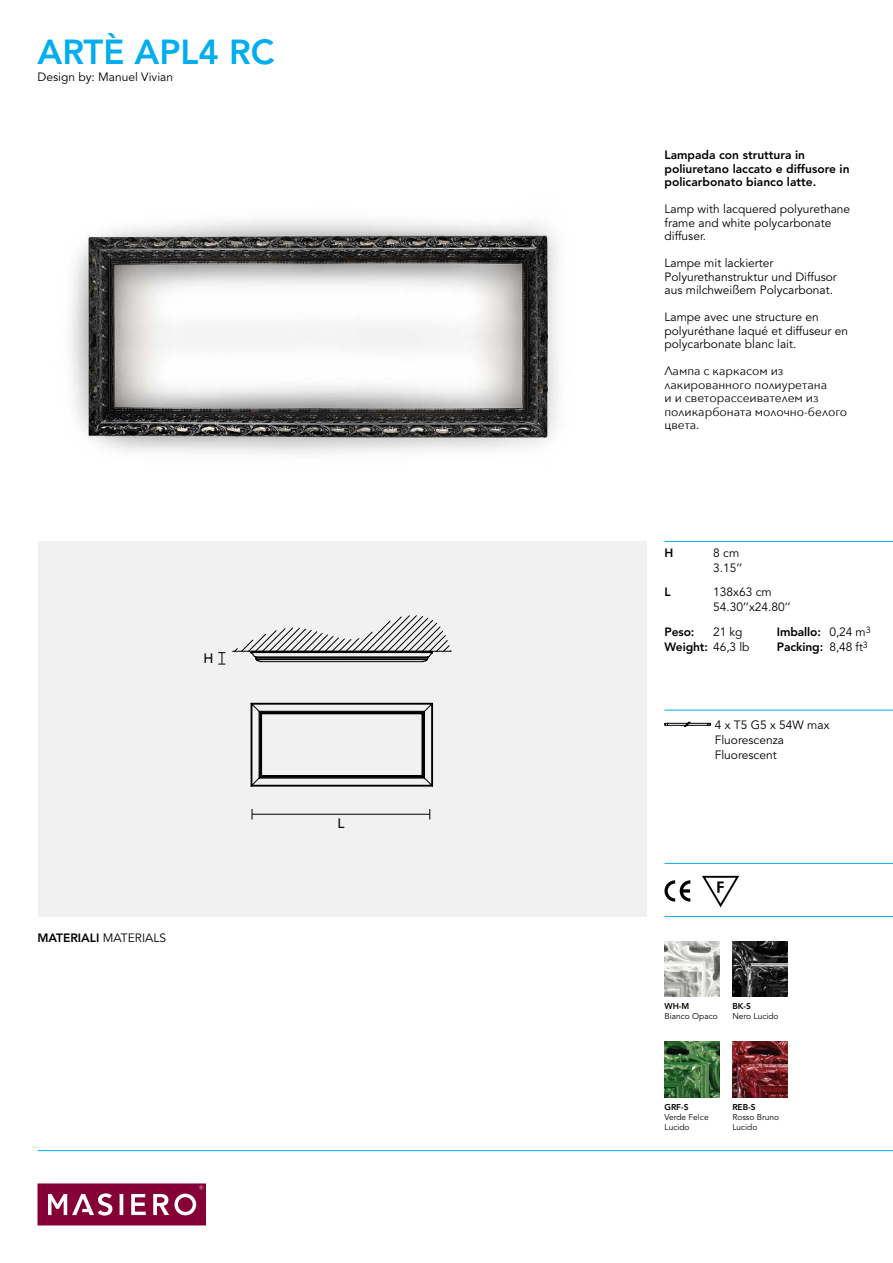
<style>
.page{position:relative;width:893px;height:1263px;background:#fff}
.page>*{position:absolute;margin:0;border:0;box-sizing:border-box;transform-origin:0 0}
.t1{font:800 34.5px "Avenir LT Std";color:#00aeef}
.t2{font:500 13.5px "Avenir LT Std";color:#000}
.t3{font:12px/13.5px "Avenir LT Std";color:#000}
.t4{font:800 12px/13.5px "Avenir LT Std";color:#000}
.t5{font:12px/13.5px "Avenir Next";color:#000}
.t6{font:8.4px/9.9px "Avenir LT Std";color:#000}
.t7{font:800 8.4px "Avenir LT Std";color:#000}
.s1{font-weight:400}
</style>
<div class="page">
<svg style="left:38px;top:1183px;width:168px;height:42px;background:#9c2f5c"></svg>
<hr style="left:664px;top:710px;width:229px;height:1px;background:#00aeef">
<hr style="left:664px;top:863px;width:229px;height:1px;background:#00aeef">
<hr style="left:665px;top:541px;width:228px;height:1px;background:#00aeef">
<hr style="left:664px;top:916px;width:229px;height:1px;background:#00aeef">
<hr style="left:38px;top:1150px;width:855px;height:1px;background:#00aeef">
<img style="left:664px;top:941px;width:56px;height:55px">
<img style="left:664px;top:1042px;width:56px;height:55px">
<img style="left:732px;top:941px;width:56px;height:55px">
<img style="left:732px;top:1042px;width:56px;height:55px">
<img style="left:70px;top:220px;width:488px;height:234px">
<svg style="left:664px;top:876px;width:75px;height:31px"></svg>
<div style="left:38px;top:542px;width:608px;height:375px;background:#f1f1f2"></div>
<svg style="left:218px;top:652px;width:7px;height:13px"></svg>
<hr style="left:252px;top:814px;width:178px;height:1px;background:#000">
<svg style="left:234px;top:615px;width:217px;height:171px"></svg>
<hr style="left:233px;top:651px;width:218px;height:1px;background:#000">
<svg style="left:664px;top:721px;width:47px;height:6px"></svg>
<h1 class="t1" style="left:38px;top:31px;width:23px">art</h1>
<h1 class="t1" style="left:103px;top:31px;width:173px">è aPL4 RC</h1>
<p class="t3" style="left:37px;top:70px;width:137px">Design by: Manuel Vivian</p>
<p class="t2" style="left:203px;top:651px;width:12px">H</p>
<p class="t4" style="left:37px;top:931px;width:130px">MATERIALI <span class="s1">MATERIALS</span></p>
<p class="t2" style="left:337px;top:815px;width:9px">L</p>
<p class="t4" style="left:664px;top:148px;width:187px">Lampada con struttura in poliuretano laccato e diffusore in policarbonato bianco latte.</p>
<p class="t3" style="left:664px;top:203px;width:187px">Lamp with lacquered polyurethane frame and white polycarbonate diffuser.</p>
<p class="t3" style="left:664px;top:257px;width:174px">Lampe mit lackierter<br>Polyurethanstruktur und Diffusor aus milchweißem Polycarbonat.</p>
<p class="t3" style="left:664px;top:311px;width:185px">Lampe avec une structure en polyuréthane laqué et diffuseur en polycarbonate blanc lait.</p>
<p class="t5" style="left:664px;top:364px;width:184px">Лампа с каркасом из лакированного полиуретана<br>и и светорассеивателем из поликарбоната молочно-белого цвета.</p>
<p class="t4" style="left:664px;top:546px;width:8px">h</p>
<p class="t3" style="left:713px;top:546px;width:31px;line-height:15px">8 cm<br>3.15’’</p>
<p class="t4" style="left:664px;top:586px;width:8px">L</p>
<p class="t3" style="left:713px;top:585px;width:79px;line-height:15px">138x63 cm<br>54.30’’x24.80’’</p>
<p class="t4" style="left:664px;top:625px;width:31px">Peso:</p>
<p class="t3" style="left:713px;top:625px;width:31px">21 kg</p>
<p class="t4" style="left:777px;top:625px;width:95px">Imballo: <span class="s1">0,24 m</span><sup>3</sup></p>
<p class="t4" style="left:664px;top:640px;width:86px">Weight: <span class="s1">46,3 lb</span></p>
<p class="t4" style="left:777px;top:640px;width:92px">Packing: <span class="s1">8,48 ft</span><sup>3</sup></p>
<p class="t3" style="left:715px;top:718px;width:116px;line-height:15px">4 x T5 g5 x 54W max<br>Fluorescenza<br>Fluorescent</p>
<p class="t7" style="left:664px;top:1001px;width:26px">WH-M</p>
<p class="t6" style="left:664px;top:1012px;width:55px">Bianco Opaco</p>
<p class="t7" style="left:732px;top:1001px;width:20px">BK-S</p>
<p class="t6" style="left:732px;top:1012px;width:48px">Nero Lucido</p>
<p class="t7" style="left:664px;top:1102px;width:26px">GRF-S</p>
<p class="t6" style="left:664px;top:1112px;width:46px">Verde Felce<br>Lucido</p>
<p class="t7" style="left:732px;top:1102px;width:25px">REB-S</p>
<p class="t6" style="left:732px;top:1112px;width:48px">Rosso Bruno<br>Lucido</p>
</div>
